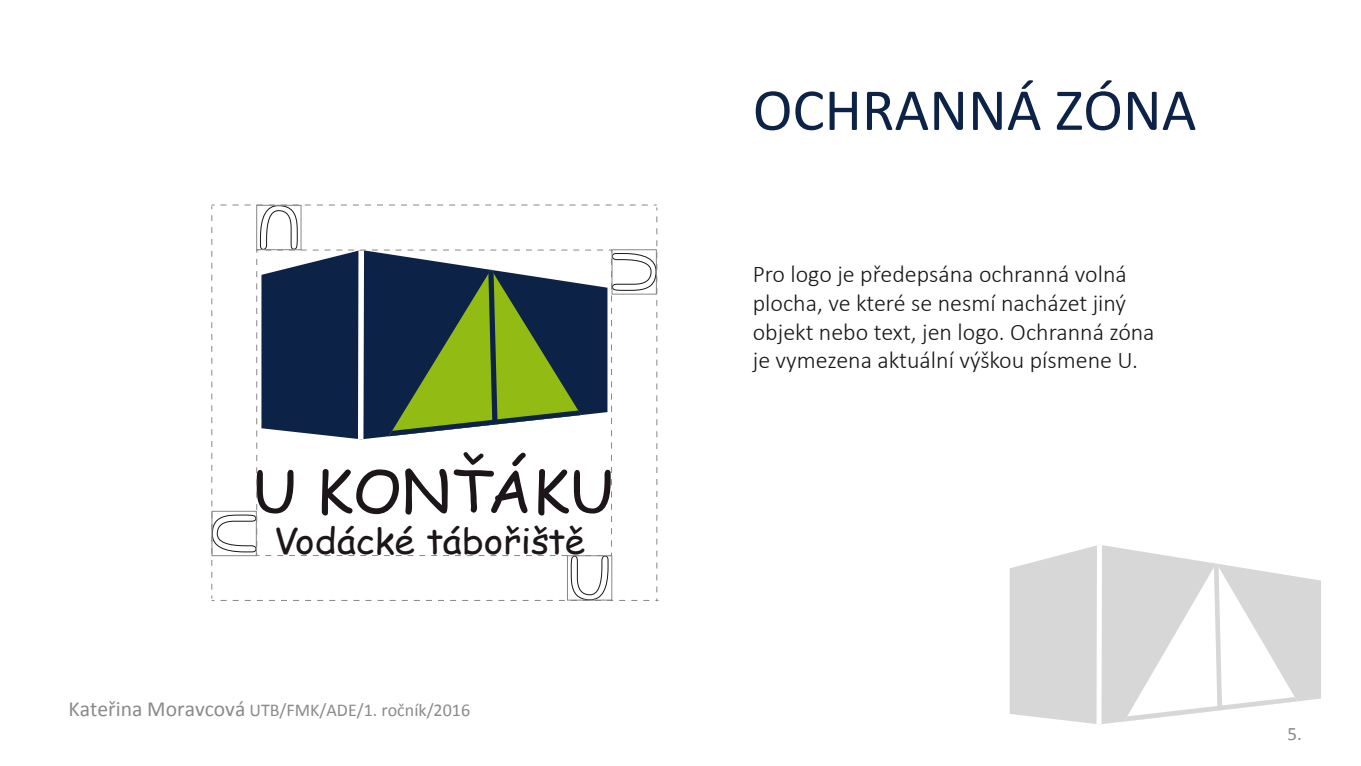
<style>
.page{position:relative;width:1361px;height:766px;background:#fff}
.page>*{position:absolute;margin:0;border:0;box-sizing:border-box;transform-origin:0 0}
.t1{font:60px "Calibri";color:#0c2246}
.t2{font:57.96px "Comic Sans MS";color:#1c151a;scale:1.05 1}
.t3{font:35.31px "Comic Sans MS";color:#1c151a;scale:1.05 1}
.t4{font:300 24px/28.8px "Calibri";color:#191619}
.t5{font:18.99px "Calibri";color:#8a8a8a}
.t6{font:18px "Calibri";color:#8a8a8a}
.s1{font-size:21.6px}
</style>
<div class="page">
<svg style="left:211px;top:205px;width:447px;height:396px"></svg>
<div style="left:212px;top:511px;width:44px;height:44px;border:1px solid #868787"></div>
<div style="left:567px;top:555px;width:45px;height:45px;border:1px solid #868787"></div>
<div style="left:256px;top:205px;width:45px;height:45px;border:1px solid #868787"></div>
<div style="left:612px;top:249px;width:44px;height:45px;border:1px solid #868787"></div>
<svg style="left:1009px;top:545px;width:312px;height:179px"></svg>
<h2 class="t2" style="left:252px;top:448px;width:346px">U KONŤÁKU</h2>
<h3 class="t3" style="left:274px;top:515px;width:298px">Vodácké tábořiště</h3>
<p class="t6" style="left:69px;top:698px;width:403px"><span class="s1">Kateřina Moravcová</span> UTB/FMK/ADE/1. ročník/2016</p>
<h1 class="t1" style="left:753px;top:72px;width:445px">OCHRANNÁ ZÓNA</h1>
<p class="t4" style="left:753px;top:259px;width:403px">Pro logo je předepsána ochranná volná plocha, ve které se nesmí nacházet jiný objekt nebo text, jen logo. Ochranná zóna je vymezena aktuální výškou písmene U.</p>
<p class="t5" style="left:1287px;top:721px;width:16px">5.</p>
</div>
